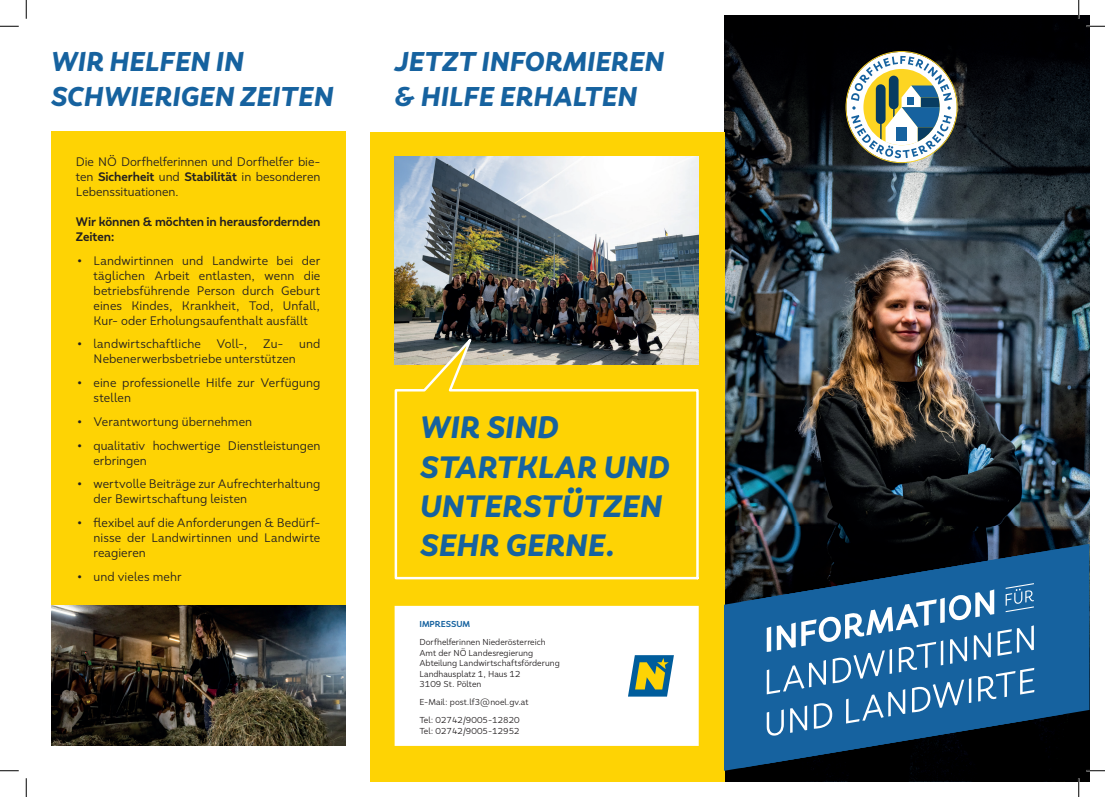
<style>
.page{position:relative;width:1105px;height:797px;background:#fff}
.page>*{position:absolute;margin:0;border:0;box-sizing:border-box;transform-origin:0 0}
.t1{font:italic 900 31.25px/39.4px "Faible";color:#16629f}
.t2{font:italic 900 27.5px/35px "Faible";color:#16629f}
.t3{font:12.5px/15px "Faible";letter-spacing:.005em;color:#231f20;text-align:justify}
.t4{font:700 12.5px/15px "Faible";letter-spacing:-.005em;color:#231f20}
.t5{font:8.75px/10.5px "Faible";color:#231f20}
.t6{font:700 8.75px "Faible";color:#16629f}
.s1{font-weight:700}
</style>
<div class="page">
<img style="left:724px;top:16px;width:243px;height:510px">
<img style="left:967px;top:16px;width:122px;height:510px">
<img style="left:724px;top:526px;width:365px;height:255px">
<div style="left:370px;top:132px;width:354px;height:649px;background:#fed304"></div>
<div style="left:51px;top:132px;width:294px;height:614px;background:#fed304"></div>
<img style="left:51px;top:606px;width:294px;height:140px">
<svg style="left:845px;top:51px;width:112px;height:112px"></svg>
<div style="left:395px;top:606px;width:304px;height:140px;background:#fff"></div>
<img style="left:395px;top:156px;width:304px;height:172px">
<svg style="left:394px;top:328px;width:305px;height:252px"></svg>
<svg style="left:628px;top:655px;width:46px;height:41px;background:#759a7c"></svg>
<svg style="left:724px;top:552px;width:313px;height:220px;background:#123d5e"></svg>
<svg style="left:766px;top:544px;width:323px;height:219px;background:#0e3f66"></svg>
<svg style="left:740px;top:548px;width:323px;height:220px;background:#0d3250"></svg>
<svg style="left:767px;top:583px;width:267px;height:153px;background:#3876a8"></svg>
<svg style="left:0;top:25px;width:19px;height:2px"></svg>
<svg style="left:1086px;top:25px;width:19px;height:2px"></svg>
<svg style="left:0;top:770px;width:19px;height:1px"></svg>
<svg style="left:1086px;top:770px;width:19px;height:1px"></svg>
<svg style="left:25px;top:0;width:2px;height:19px"></svg>
<svg style="left:25px;top:778px;width:2px;height:19px"></svg>
<svg style="left:1078px;top:0;width:1px;height:19px"></svg>
<svg style="left:1078px;top:778px;width:1px;height:19px"></svg>
<h2 class="t2" style="left:51px;top:45px;width:284px">WIR HELFEN IN<br>SCHWIERIGEN ZEITEN</h2>
<h2 class="t2" style="left:395px;top:45px;width:271px">JETZT INFORMIEREN &amp; HILFE ERHALTEN</h2>
<p class="t3" style="left:76px;top:154px;width:246px">Die NÖ Dorfhelferinnen und Dorfhelfer bie&shy;ten <span class="s1">Sicherheit</span> und <span class="s1">Stabilität</span> in besonderen Lebenssituationen.</p>
<p class="t4" style="left:76px;top:214px;width:246px">Wir können &amp; möchten in herausfordernden<br>Zeiten:</p>
<p class="t3" style="left:94px;top:253px;width:228px;text-indent:-18px"><span class="s1">•</span> Landwirtinnen und Landwirte bei der täglichen Arbeit entlasten, wenn die betriebsführende Person durch Geburt eines Kindes, Krankheit, Tod, Unfall, Kur- oder Erholungsaufenthalt ausfällt</p>
<p class="t3" style="left:76px;top:336px;width:126px"><span class="s1">•</span> landwirtschaftliche</p>
<p class="t3" style="left:217px;top:336px;width:32px">Voll-,</p>
<p class="t3" style="left:263px;top:336px;width:22px">Zu-</p>
<p class="t3" style="left:299px;top:336px;width:23px">und</p>
<p class="t3" style="left:94px;top:351px;width:204px">Nebenerwerbsbetriebe unterstützen</p>
<p class="t3" style="left:94px;top:375px;width:228px;text-indent:-18px"><span class="s1">•</span> eine professionelle Hilfe zur Verfügung stellen</p>
<p class="t3" style="left:76px;top:414px;width:178px"><span class="s1">•</span> Verantwortung übernehmen</p>
<p class="t3" style="left:94px;top:438px;width:228px;text-indent:-18px"><span class="s1">•</span> qualitativ hochwertige Dienstleistungen erbringen</p>
<p class="t3" style="left:94px;top:476px;width:228px;text-indent:-18px"><span class="s1">•</span> wertvolle Beiträge zur Aufrechterhaltung der Bewirtschaftung leisten</p>
<p class="t3" style="left:94px;top:515px;width:228px;text-indent:-18px"><span class="s1">•</span> flexibel auf die Anforderungen &amp; Bedürf&shy;nisse der Landwirtinnen und Landwirte reagieren</p>
<p class="t3" style="left:76px;top:569px;width:107px"><span class="s1">•</span> und vieles mehr</p>
<h1 class="t1" style="left:420px;top:408px;width:251px">WIR SIND<br>STARTKLAR UND<br>UNTERSTÜTZEN<br>SEHR GERNE.</h1>
<p class="t6" style="left:419px;top:618px;width:52px">IMPRESSUM</p>
<p class="t5" style="left:419px;top:636px;width:142px">Dorfhelferinnen Niederösterreich<br>Amt der NÖ Landesregierung<br>Abteilung Landwirtschaftsförderung<br>Landhausplatz 1, Haus 12<br>3109 St. Pölten</p>
<p class="t5" style="left:419px;top:693px;width:111px;line-height:18px">E-Mail: post.lf3@noel.gv.at<br>Tel: 02742/9005-12820</p>
<p class="t5" style="left:419px;top:725px;width:102px">Tel: 02742/9005-12952</p>
</div>
